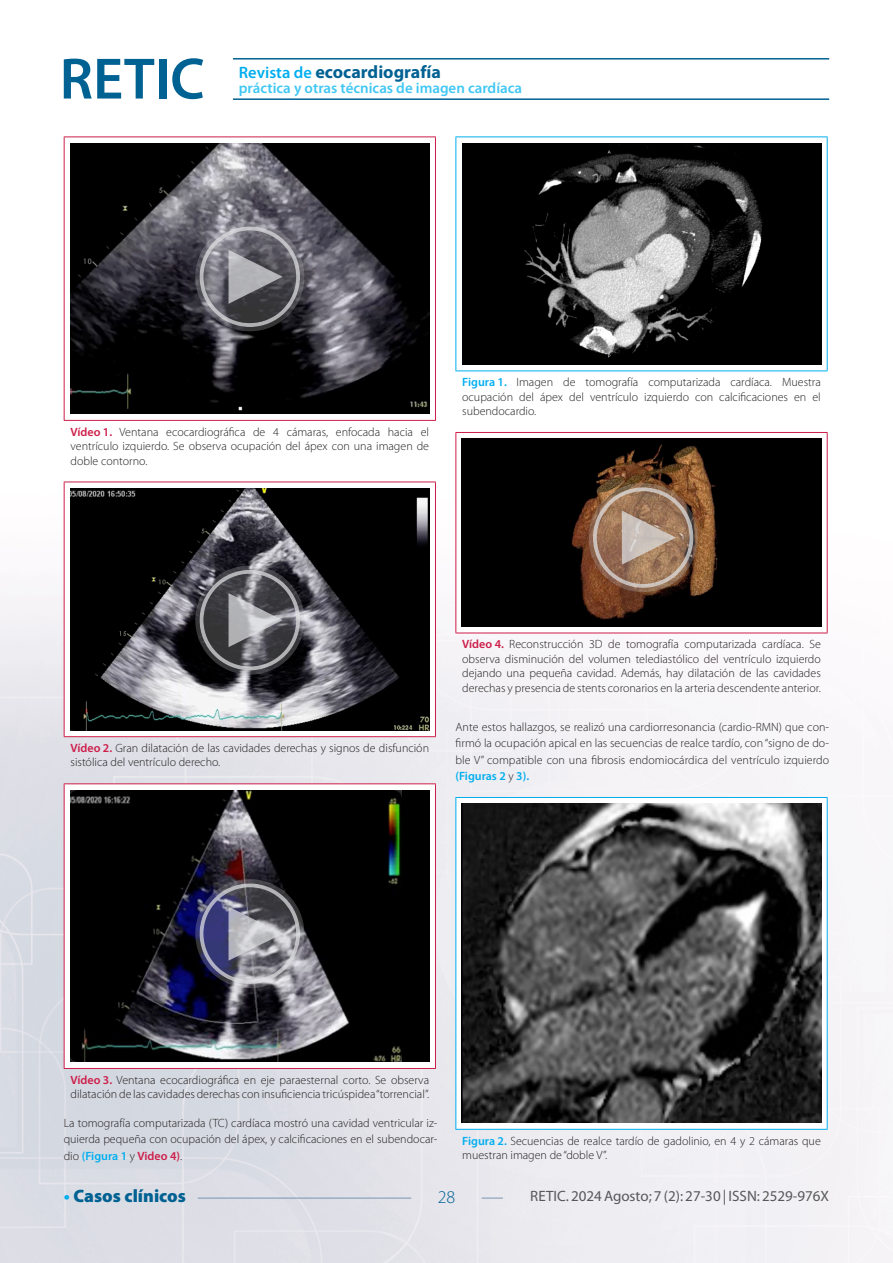
<style>
.page{position:relative;width:893px;height:1263px;background:#fff}
.page>*{position:absolute;margin:0;border:0;box-sizing:border-box;transform-origin:0 0}
.t1{font:700 18px "Myriad Pro";color:#006193}
.t2{font:900 18px "Myriad Pro";color:#006193}
.t3{font:300 18px "Myriad Pro";color:#006193}
.t4{font:15px "Myriad Pro";color:#57585a}
.t5{font:600 15px "Myriad Pro";color:#40c7f4}
.Pies_video{font:300 12px/14.4px "Myriad Pro";color:#231f20;text-align:justify}
._01_Texto_comun{font:300 12px/16.5px "Myriad Pro";color:#231f20;text-align:justify}
.s1{font-weight:600;font-size:16.5px;color:#00aeef}
.s2{font-weight:600;color:#ce1d49}
.s3{font-weight:600;color:#00aeef}
.s4{font-weight:700;color:#00aeef}
.s5{font-style:inherit}
</style>
<div class="page">
<img style="left:0;top:58px;width:893px;height:1205px">
<hr style="left:233px;top:58px;width:596px;height:2px;background:#006193">
<hr style="left:233px;top:98px;width:596px;height:2px;background:#006193">
<svg style="left:64px;top:59px;width:90px;height:40px"></svg>
<div style="left:159px;top:59px;width:7px;height:40px;background:#006193"></div>
<svg style="left:172px;top:58px;width:31px;height:41px"></svg>
<hr style="left:198px;top:1198px;width:213px;height:1px;background:#7a94b0">
<svg style="left:482px;top:1198px;width:21px;height:1px"></svg>
<div style="left:64px;top:137px;width:371px;height:283px;background:#fff"></div>
<hr style="left:64px;top:137px;width:372px;height:1px;background:#ce1d49">
<hr style="left:64px;top:137px;width:1px;height:283px;background:#ce1d49">
<hr style="left:435px;top:137px;width:1px;height:283px;background:#ce1d49">
<hr style="left:64px;top:420px;width:372px;height:1px;background:#ce1d49">
<img style="left:70px;top:143px;width:359px;height:271px">
<div style="left:64px;top:482px;width:371px;height:255px;background:#fff"></div>
<hr style="left:64px;top:482px;width:372px;height:1px;background:#ce1d49">
<hr style="left:64px;top:482px;width:1px;height:254px;background:#ce1d49">
<hr style="left:435px;top:482px;width:1px;height:254px;background:#ce1d49">
<hr style="left:64px;top:736px;width:372px;height:1px;background:#ce1d49">
<img style="left:70px;top:488px;width:359px;height:242px">
<div style="left:64px;top:784px;width:371px;height:284px;background:#fff"></div>
<hr style="left:64px;top:783px;width:372px;height:1px;background:#ce1d49">
<hr style="left:64px;top:784px;width:1px;height:284px;background:#ce1d49">
<hr style="left:435px;top:784px;width:1px;height:284px;background:#ce1d49">
<hr style="left:64px;top:1068px;width:372px;height:1px;background:#ce1d49">
<div style="left:70px;top:790px;width:359px;height:272px;background:#000"></div>
<img style="left:70px;top:790px;width:332px;height:272px">
<div style="left:456px;top:137px;width:371px;height:234px;background:#fff"></div>
<hr style="left:455px;top:137px;width:373px;height:1px;background:#00aeef">
<hr style="left:455px;top:137px;width:1px;height:233px;background:#00aeef">
<hr style="left:827px;top:137px;width:1px;height:233px;background:#00aeef">
<hr style="left:455px;top:370px;width:373px;height:1px;background:#00aeef">
<div style="left:462px;top:143px;width:359px;height:221px;background:#000"></div>
<img style="left:524px;top:145px;width:239px;height:213px">
<svg style="left:456px;top:433px;width:371px;height:200px"></svg>
<hr style="left:455px;top:432px;width:373px;height:1px;background:#ce1d49">
<hr style="left:455px;top:433px;width:1px;height:200px;background:#ce1d49">
<hr style="left:827px;top:433px;width:1px;height:200px;background:#ce1d49">
<hr style="left:455px;top:633px;width:373px;height:1px;background:#ce1d49">
<img style="left:462px;top:439px;width:359px;height:187px">
<div style="left:456px;top:797px;width:371px;height:332px;background:#fff"></div>
<hr style="left:455px;top:797px;width:373px;height:1px;background:#00aeef">
<hr style="left:455px;top:798px;width:1px;height:331px;background:#00aeef">
<hr style="left:827px;top:798px;width:1px;height:331px;background:#00aeef">
<hr style="left:455px;top:1129px;width:373px;height:1px;background:#00aeef">
<img style="left:462px;top:804px;width:359px;height:319px">
<svg style="left:195px;top:879px;width:109px;height:109px;background:#6a6a7b"></svg>
<svg style="left:195px;top:565px;width:109px;height:110px;background:#5c5c60"></svg>
<svg style="left:195px;top:222px;width:109px;height:109px;background:#6c6b72"></svg>
<svg style="left:589px;top:483px;width:109px;height:109px;background:#997861"></svg>
<h1 class="t1" style="left:239px;top:60px;width:204px"><span class="s1">Revista de</span> ecocardiografía</h1>
<p class="t5" style="left:239px;top:78px;width:285px">práctica y otras técnicas de imagen cardíaca</p>
<p class="Pies_video" style="left:71px;top:425px;width:360px"><span class="s2">Vídeo 1.</span> Ventana ecocardiográfica de 4 cámaras, enfocada hacia el ventrículo izquierdo. Se observa ocupación del ápex con una imagen de doble contorno.</p>
<p class="Pies_video" style="left:462px;top:375px;width:360px"><span class="s3">Figura 1.</span> Imagen de tomografía computarizada cardíaca. Muestra ocupación del ápex del ventrículo izquierdo con calcificaciones en el subendocardio.</p>
<p class="Pies_video" style="left:71px;top:741px;width:360px"><span class="s2">Vídeo 2.</span> Gran dilatación de las cavidades derechas y signos de disfunción sistólica del ventrículo derecho.</p>
<p class="Pies_video" style="left:462px;top:637px;width:360px"><span class="s2">Vídeo 4.</span> Reconstrucción 3D de tomografía computarizada cardíaca. Se observa disminución del volumen telediastólico del ventrículo izquierdo dejando una pequeña cavidad. Además, hay dilatación de las cavidades derechas y presencia de stents coronarios en la arteria descendente anterior.</p>
<p class="_01_Texto_comun" style="left:455px;top:718px;width:375px">Ante estos hallazgos, se realizó una cardiorresonancia (cardio-RMN) que con&shy;firmó la ocupación apical en las secuencias de realce tardío, con “signo de do&shy;ble V” compatible con una fibrosis endomiocárdica del ventrículo izquierdo <span class="s3">(Figuras 2</span> y <span class="s3">3).</span></p>
<p class="Pies_video" style="left:71px;top:1073px;width:360px"><span class="s2">Vídeo 3.</span> Ventana ecocardiográfica en eje paraesternal corto. Se observa dilatación de las cavidades derechas con insuficiencia tricúspidea “torrencial”.</p>
<p class="_01_Texto_comun" style="left:64px;top:1114px;width:375px">La tomografía computarizada (TC) cardíaca mostró una cavidad ventricular iz&shy;quierda pequeña con ocupación del ápex, y calcificaciones en el subendocar&shy;dio <span class="s3">(Figura 1</span> y <span class="s2">Video 4)</span>.</p>
<p class="Pies_video" style="left:462px;top:1134px;width:360px"><span class="s3">Figura 2.</span> Secuencias de realce tardío de gadolinio, en 4 y 2 cámaras que muestran imagen de “doble V”.</p>
<h1 class="t2" style="left:64px;top:1186px;width:124px"><span class="s4">•</span> <span class="s5">C</span>asos clínicos</h1>
<h1 class="t3" style="left:438px;top:1187px;width:19px">28</h1>
<p class="t4" style="left:530px;top:1187px;width:300px">RETIC. 2024 Agosto; 7 (2): 27-30 | ISSN: 2529-976X</p>
</div>
